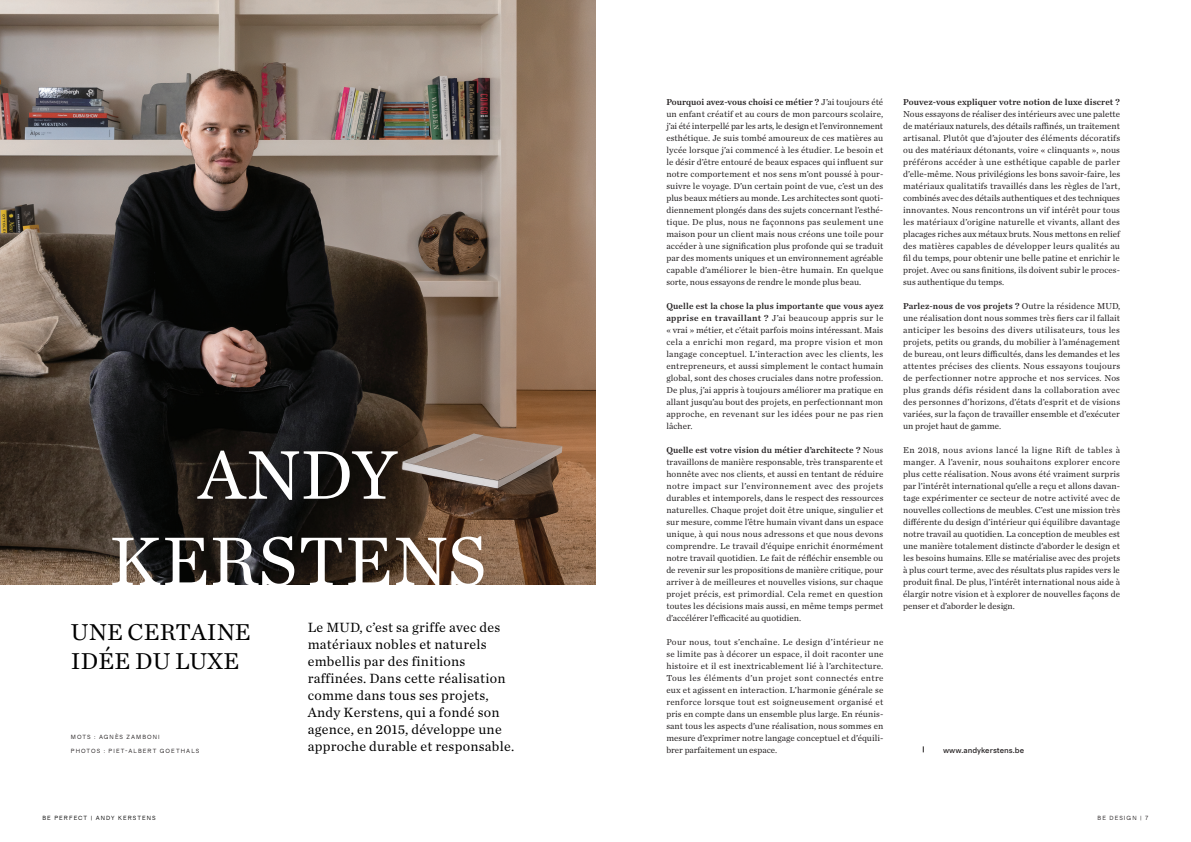
<style>
.page{position:relative;width:1191px;height:842px;background:#fff}
.page>*{position:absolute;margin:0;border:0;box-sizing:border-box;transform-origin:0 0}
.t1{font:72px/86.4px "Chronicle Text G1";letter-spacing:.01em;color:#fff;text-align:center}
.t2{font:24px/28.8px "Chronicle Text G1";letter-spacing:.01em;color:#000}
.t3{font:14px/17px "Chronicle Text G1";letter-spacing:.02em;color:#000}
.t4{font:9px/12px "Chronicle Text G1";color:#231f20;text-align:justify}
.t5{font:9px "Chronicle Text G1 Semi";letter-spacing:.01em;color:#231f20}
.t6{font:500 8px "Grosa";color:#231f20}
.t7{font:6px "Grosa";letter-spacing:.175em;color:#231f20}
.t8{font:6px "Grosa";letter-spacing:.175em;color:#000}
.s1{font-family:"Chronicle Text G1"}
.s2{font-family:"Chronicle Text G1 Semi"}
</style>
<div class="page">
<img style="left:0;top:0;width:595px;height:585px">
<h1 class="t1" style="left:109px;top:427px;width:378px">ANDY<br>KERSTENS</h1>
<p class="t3" style="left:308px;top:618px;width:208px">Le MUD, c’est sa griffe avec des matériaux nobles et naturels embellis par des finitions raffinées. Dans cette réalisation comme dans tous ses projets,<br>Andy Kerstens, qui a fondé son agence, en 2015, développe une approche durable et responsable.</p>
<h2 class="t2" style="left:71px;top:616px;width:181px">UNE CERTAINE<br>IDÉE DU LUXE</h2>
<p class="t7" style="left:71px;top:733px;width:90px">MOTS : AGNÈS ZAMBONI</p>
<p class="t7" style="left:71px;top:747px;width:130px">PHOTOS : PIET-ALBERT GOETHALS</p>
<p class="t5" style="left:666px;top:95px;width:218px">Pourquoi avez-vous choisi ce métier ? <span class="s1">J’ai toujours été</span></p>
<p class="t4" style="left:666px;top:107px;width:218px">un enfant créatif et au cours de mon parcours scolaire, j’ai été interpellé par les arts, le design et l’environnement esthétique. Je suis tombé amoureux de ces matières au lycée lorsque j’ai commencé à les étudier. Le besoin et le désir d’être entouré de beaux espaces qui influent sur notre comportement et nos sens m’ont poussé à pour&shy;suivre le voyage. D’un certain point de vue, c’est un des plus beaux métiers au monde. Les architectes sont quoti&shy;diennement plongés dans des sujets concernant l’esthé&shy;tique. De plus, nous ne façonnons pas seulement une maison pour un client mais nous créons une toile pour accéder à une signification plus profonde qui se traduit par des moments uniques et un environnement agréable capable d’améliorer le bien-être humain. En quelque sorte, nous essayons de rendre le monde plus beau.</p>
<p class="t5" style="left:666px;top:299px;width:218px">Quelle est la chose la plus importante que vous ayez</p>
<p class="t4" style="left:666px;top:311px;width:218px"><span class="s2">apprise en travaillant ?</span> J’ai beaucoup appris sur le « vrai » métier, et c’était parfois moins intéressant. Mais cela a enrichi mon regard, ma propre vision et mon langage conceptuel. L’interaction avec les clients, les entrepreneurs, et aussi simplement le contact humain global, sont des choses cruciales dans notre profession.<br>De plus, j’ai appris à toujours améliorer ma pratique en allant jusqu’au bout des projets, en perfectionnant mon approche, en revenant sur les idées pour ne pas rien lâcher.</p>
<p class="t5" style="left:666px;top:443px;width:218px">Quelle est votre vision du métier d’architecte ? <span class="s1">Nous</span></p>
<p class="t4" style="left:666px;top:455px;width:218px">travaillons de manière responsable, très transparente et honnête avec nos clients, et aussi en tentant de réduire notre impact sur l’environnement avec des projets durables et intemporels, dans le respect des ressources naturelles. Chaque projet doit être unique, singulier et sur mesure, comme l’être humain vivant dans un espace unique, à qui nous nous adressons et que nous devons comprendre. Le travail d’équipe enrichit énormément notre travail quotidien. Le fait de réfléchir ensemble ou de revenir sur les propositions de manière critique, pour arriver à de meilleures et nouvelles visions, sur chaque projet précis, est primordial. Cela remet en question toutes les décisions mais aussi, en même temps permet d’accélérer l’efficacité au quotidien.</p>
<p class="t4" style="left:666px;top:635px;width:219px">Pour nous, tout s’enchaîne. Le design d’intérieur ne se limite pas à décorer un espace, il doit raconter une histoire et il est inextricablement lié à l’architecture.<br>Tous les éléments d’un projet sont connectés entre eux et agissent en interaction. L’harmonie générale se renforce lorsque tout est soigneusement organisé et pris en compte dans un ensemble plus large. En réunis&shy;sant tous les aspects d’une réalisation, nous sommes en mesure d’exprimer notre langage conceptuel et d’équili&shy;brer parfaitement un espace.</p>
<p class="t5" style="left:903px;top:95px;width:218px">Pouvez-vous expliquer votre notion de luxe discret ?</p>
<p class="t4" style="left:903px;top:107px;width:218px">Nous essayons de réaliser des intérieurs avec une palette de matériaux naturels, des détails raffinés, un traitement artisanal. Plutôt que d’ajouter des éléments décoratifs ou des matériaux détonants, voire « clinquants », nous préférons accéder à une esthétique capable de parler d’elle-même. Nous privilégions les bons savoir-faire, les matériaux qualitatifs travaillés dans les règles de l’art, combinés avec des détails authentiques et des techniques innovantes. Nous rencontrons un vif intérêt pour tous les matériaux d’origine naturelle et vivants, allant des placages riches aux métaux bruts. Nous mettons en relief des matières capables de développer leurs qualités au fil du temps, pour obtenir une belle patine et enrichir le projet. Avec ou sans finitions, ils doivent subir le proces&shy;sus authentique du temps.</p>
<p class="t5" style="left:903px;top:299px;width:218px">Parlez-nous de vos projets ? <span class="s1">Outre la résidence MUD,</span></p>
<p class="t4" style="left:903px;top:311px;width:218px">une réalisation dont nous sommes très fiers car il fallait anticiper les besoins des divers utilisateurs, tous les projets, petits ou grands, du mobilier à l’aménagement de bureau, ont leurs difficultés, dans les demandes et les attentes précises des clients. Nous essayons toujours de perfectionner notre approche et nos services. Nos plus grands défis résident dans la collaboration avec des personnes d’horizons, d’états d’esprit et de visions variées, sur la façon de travailler ensemble et d’exécuter un projet haut de gamme.</p>
<p class="t4" style="left:903px;top:443px;width:219px">En 2018, nous avions lancé la ligne Rift de tables à manger. A l’avenir, nous souhaitons explorer encore plus cette réalisation. Nous avons été vraiment surpris par l’intérêt international qu’elle a reçu et allons davan&shy;tage expérimenter ce secteur de notre activité avec de nouvelles collections de meubles. C’est une mission très différente du design d’intérieur qui équilibre davantage notre travail au quotidien. La conception de meubles est une manière totalement distincte d’aborder le design et les besoins humains. Elle se matérialise avec des projets à plus court terme, avec des résultats plus rapides vers le produit final. De plus, l’intérêt international nous aide à élargir notre vision et à explorer de nouvelles façons de penser et d’aborder le design.</p>
<p class="t6" style="left:943px;top:745px;width:83px">www.andykerstens.be</p>
<p class="t8" style="left:43px;top:814px;width:115px">BE PERFECT | ANDY KERSTENS</p>
<p class="t7" style="left:1097px;top:814px;width:52px">BE DESIGN | 7</p>
</div>
